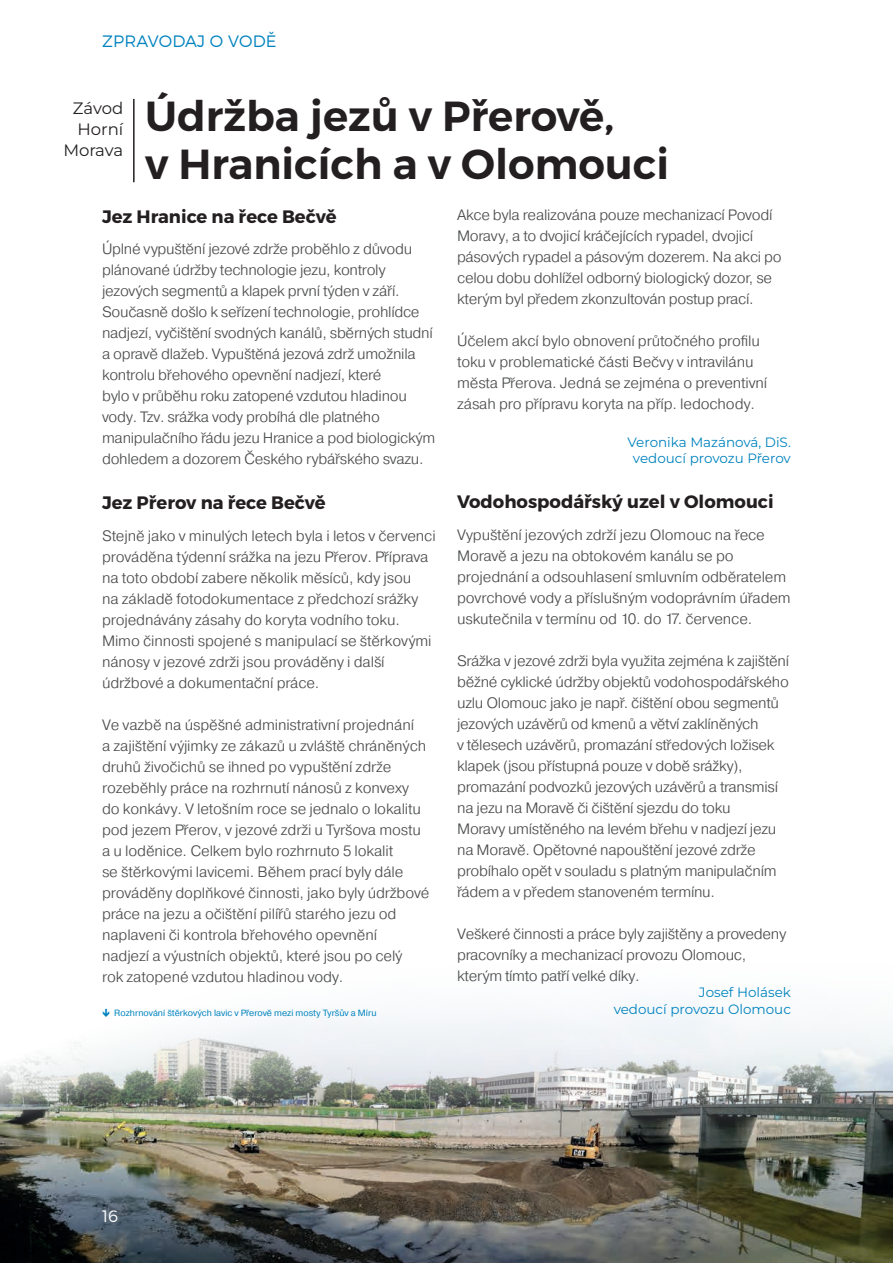
<style>
.page{position:relative;width:893px;height:1263px;background:#fff}
.page>*{position:absolute;margin:0;border:0;box-sizing:border-box;transform-origin:0 0}
.t1{font:600 42px/48px "Montserrat";color:#231f20}
.t2{font:700 18px "Montserrat";color:#231f20}
.t3{font:16.5px/21px "Montserrat";color:#231f20;text-align:right}
.t4{font:300 16.5px "Montserrat";letter-spacing:.01em;color:#0083bf}
.t5{font:300 16.5px "Montserrat";color:#fff}
.t6{font:300 15px/21px "Pragmatica";letter-spacing:-.02em;color:#4b4c4d}
.t7{font:13.5px/16.5px "Montserrat";color:#0083bf;text-align:center}
.t8{font:9px "Pragmatica";color:#0083bf}
</style>
<div class="page">
<img style="left:0;top:1004px;width:893px;height:259px">
<hr style="left:133px;top:99px;width:2px;height:83px;background:#231f20">
<svg style="left:103px;top:1009px;width:6px;height:8px"></svg>
<p class="t4" style="left:102px;top:32px;width:176px">ZPRAVODAJ O VODĚ</p>
<p class="t3" style="left:63px;top:97px;width:61px">Závod<br>Horní<br>Morava</p>
<h1 class="t1" style="left:145px;top:92px;width:526px">Údržba jezů v Přerově,<br>v Hranicích a v Olomouci</h1>
<p class="t2" style="left:102px;top:205px;width:236px">Jez Hranice na řece Bečvě</p>
<p class="t6" style="left:102px;top:238px;width:335px">Úplné vypuštění jezové zdrže proběhlo z důvodu plánované údržby technologie jezu, kontroly jezových segmentů a klapek první týden v září.<br>Současně došlo k seřízení technologie, prohlídce nadjezí, vyčištění svodných kanálů, sběrných studní a opravě dlažeb. Vypuštěná jezová zdrž umožnila kontrolu břehového opevnění nadjezí, které<br>bylo v průběhu roku zatopené vzdutou hladinou vody. Tzv. srážka vody probíhá dle platného manipulačního řádu jezu Hranice a pod biologickým dohledem a dozorem Českého rybářského svazu.</p>
<p class="t2" style="left:102px;top:492px;width:225px">Jez Přerov na řece Bečvě</p>
<p class="t6" style="left:102px;top:525px;width:335px">Stejně jako v minulých letech byla i letos v červenci prováděna týdenní srážka na jezu Přerov. Příprava na toto období zabere několik měsíců, kdy jsou<br>na základě fotodokumentace z předchozí srážky projednávány zásahy do koryta vodního toku.<br>Mimo činnosti spojené s manipulací se štěrkovými nánosy v jezové zdrži jsou prováděny i další údržbové a dokumentační práce.</p>
<p class="t6" style="left:102px;top:714px;width:329px">Ve vazbě na úspěšné administrativní projednání<br>a zajištění výjimky ze zákazů u zvláště chráněných druhů živočichů se ihned po vypuštění zdrže rozeběhly práce na rozhrnutí nánosů z konvexy do konkávy. V letošním roce se jednalo o lokalitu pod jezem Přerov, v jezové zdrži u Tyršova mostu a u loděnice. Celkem bylo rozhrnuto 5 lokalit<br>se štěrkovými lavicemi. Během prací byly dále prováděny doplňkové činnosti, jako byly údržbové práce na jezu a očištění pilířů starého jezu od naplaveni či kontrola břehového opevnění<br>nadjezí a výustních objektů, které jsou po celý<br>rok zatopené vzdutou hladinou vody.</p>
<p class="t6" style="left:457px;top:204px;width:326px">Akce byla realizována pouze mechanizací Povodí Moravy, a to dvojicí kráčejících rypadel, dvojicí pásových rypadel a pásovým dozerem. Na akci po celou dobu dohlížel odborný biologický dozor, se kterým byl předem zkonzultován postup prací.</p>
<p class="t6" style="left:457px;top:330px;width:312px">Účelem akcí bylo obnovení průtočného profilu toku v problematické části Bečvy v intravilánu města Přerova. Jedná se zejména o preventivní zásah pro přípravu koryta na příp. ledochody.</p>
<p class="t7" style="left:628px;top:433px;width:165px">Veronika Mazánová, DiS. vedoucí provozu Přerov</p>
<p class="t2" style="left:457px;top:491px;width:318px">Vodohospodářský uzel v Olomouci</p>
<p class="t6" style="left:457px;top:524px;width:335px">Vypuštění jezových zdrží jezu Olomouc na řece Moravě a jezu na obtokovém kanálu se po projednání a odsouhlasení smluvním odběratelem povrchové vody a příslušným vodoprávním úřadem uskutečnila v termínu od 10. do 17. července.</p>
<p class="t6" style="left:457px;top:650px;width:333px">Srážka v jezové zdrži byla využita zejména k zajištění běžné cyklické údržby objektů vodohospodářského uzlu Olomouc jako je např. čištění obou segmentů jezových uzávěrů od kmenů a větví zaklíněných<br>v tělesech uzávěrů, promazání středových ložisek klapek (jsou přístupná pouze v době srážky), promazání podvozků jezových uzávěrů a transmisí na jezu na Moravě či čištění sjezdu do toku<br>Moravy umístěného na levém břehu v nadjezí jezu na Moravě. Opětovné napouštění jezové zdrže probíhalo opět v souladu s platným manipulačním řádem a v předem stanoveném termínu.</p>
<p class="t6" style="left:457px;top:923px;width:331px">Veškeré činnosti a práce byly zajištěny a provedeny pracovníky a mechanizací provozu Olomouc, kterým tímto patří velké díky.</p>
<p class="t7" style="left:699px;top:984px;width:93px">Josef Holásek</p>
<p class="t8" style="left:114px;top:1007px;width:264px">Rozhrnování štěrkových lavic v Přerově mezi mosty Tyršův a Míru</p>
<p class="t7" style="left:614px;top:1000px;width:179px">vedoucí provozu Olomouc</p>
<p class="t5" style="left:102px;top:1206px;width:18px">16</p>
</div>
